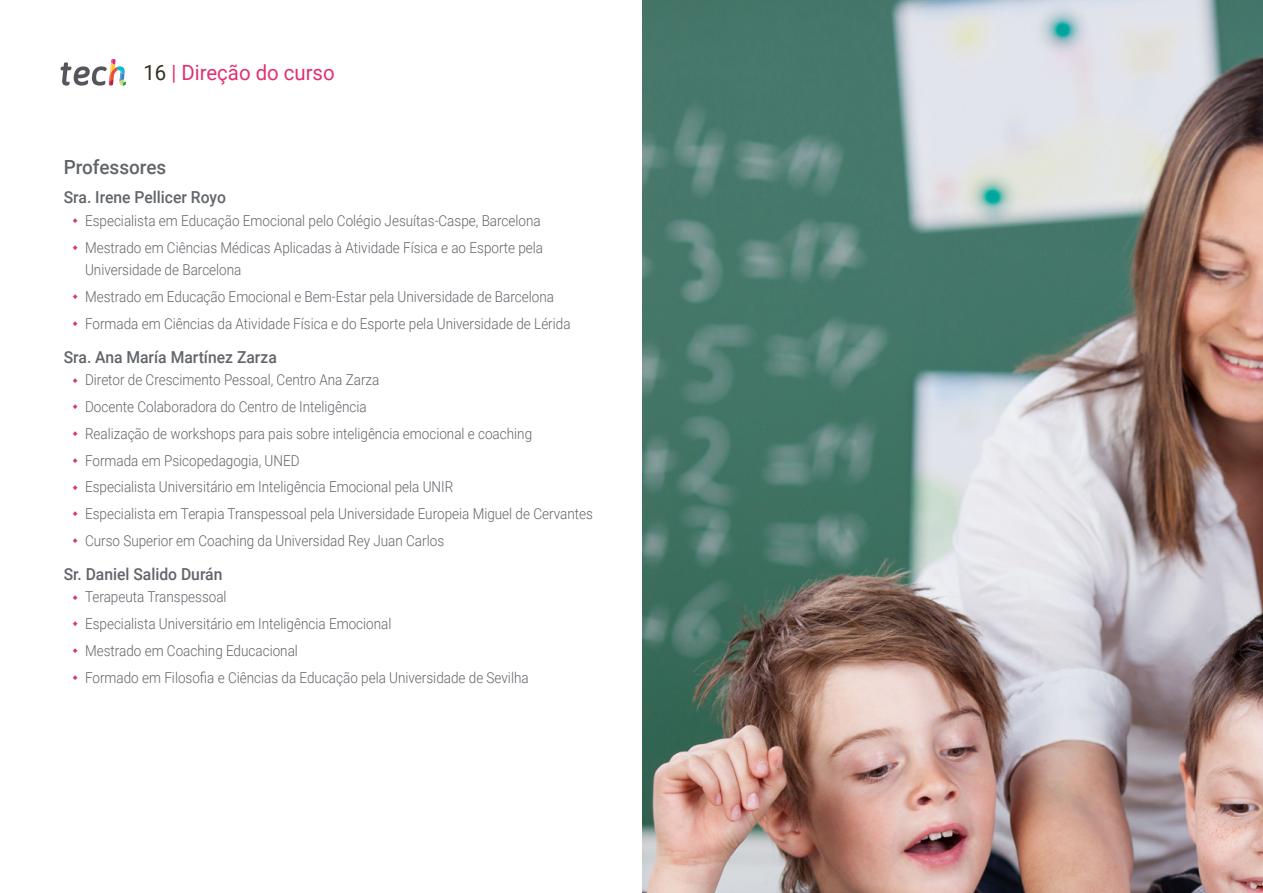
<style>
.page{position:relative;width:1263px;height:893px;background:#fff}
.page>*{position:absolute;margin:0;border:0;box-sizing:border-box;transform-origin:0 0}
.t1{font:21px "Roboto";color:#df3174}
.t2{font:500 19.5px "Roboto";color:#61646a}
.t3{font:500 16.5px "Roboto";color:#61646a;scale:.95 1}
.t4{font:300 15px/26.7px "Roboto";color:#61646a;scale:.9 1}
.s1{color:#312e20}
</style>
<div class="page">
<img style="left:642px;top:0;width:621px;height:893px">
<svg style="left:61px;top:59px;width:65px;height:27px"></svg>
<h1 class="t1" style="left:144px;top:57px;width:193px"><span class="s1">16</span> | Direção do curso</h1>
<h2 class="t2" style="left:64px;top:153px;width:104px">Professores</h2>
<p class="t3" style="left:64px;top:186px;width:172px">Sra. Irene Pellicer Royo</p>
<p class="t4" style="left:85px;top:207px;width:511px">Especialista em Educação Emocional pelo Colégio Jesuítas-Caspe, Barcelona<br>Mestrado em Ciências Médicas Aplicadas à Atividade Física e ao Esporte pela</p>
<p class="t4" style="left:85px;top:256px;width:541px">Universidade de Barcelona<br>Mestrado em Educação Emocional e Bem-Estar pela Universidade de Barcelona<br>Formada em Ciências da Atividade Física e do Esporte pela Universidade de Lérida</p>
<p class="t3" style="left:64px;top:345px;width:226px">Sra. Ana María Martínez Zarza</p>
<p class="t4" style="left:85px;top:366px;width:566px">Diretor de Crescimento Pessoal, Centro Ana Zarza<br>Docente Colaboradora do Centro de Inteligência<br>Realização de workshops para pais sobre inteligência emocional e coaching<br>Formada em Psicopedagogia, UNED<br>Especialista Universitário em Inteligência Emocional pela UNIR<br>Especialista em Terapia Transpessoal pela Universidade Europeia Miguel de Cervantes Curso Superior em Coaching da Universidad Rey Juan Carlos</p>
<p class="t3" style="left:64px;top:563px;width:169px">Sr. Daniel Salido Durán</p>
<p class="t4" style="left:85px;top:583px;width:494px">Terapeuta Transpessoal<br>Especialista Universitário em Inteligência Emocional<br>Mestrado em Coaching Educacional<br>Formado em Filosofia e Ciências da Educação pela Universidade de Sevilha</p>
</div>
